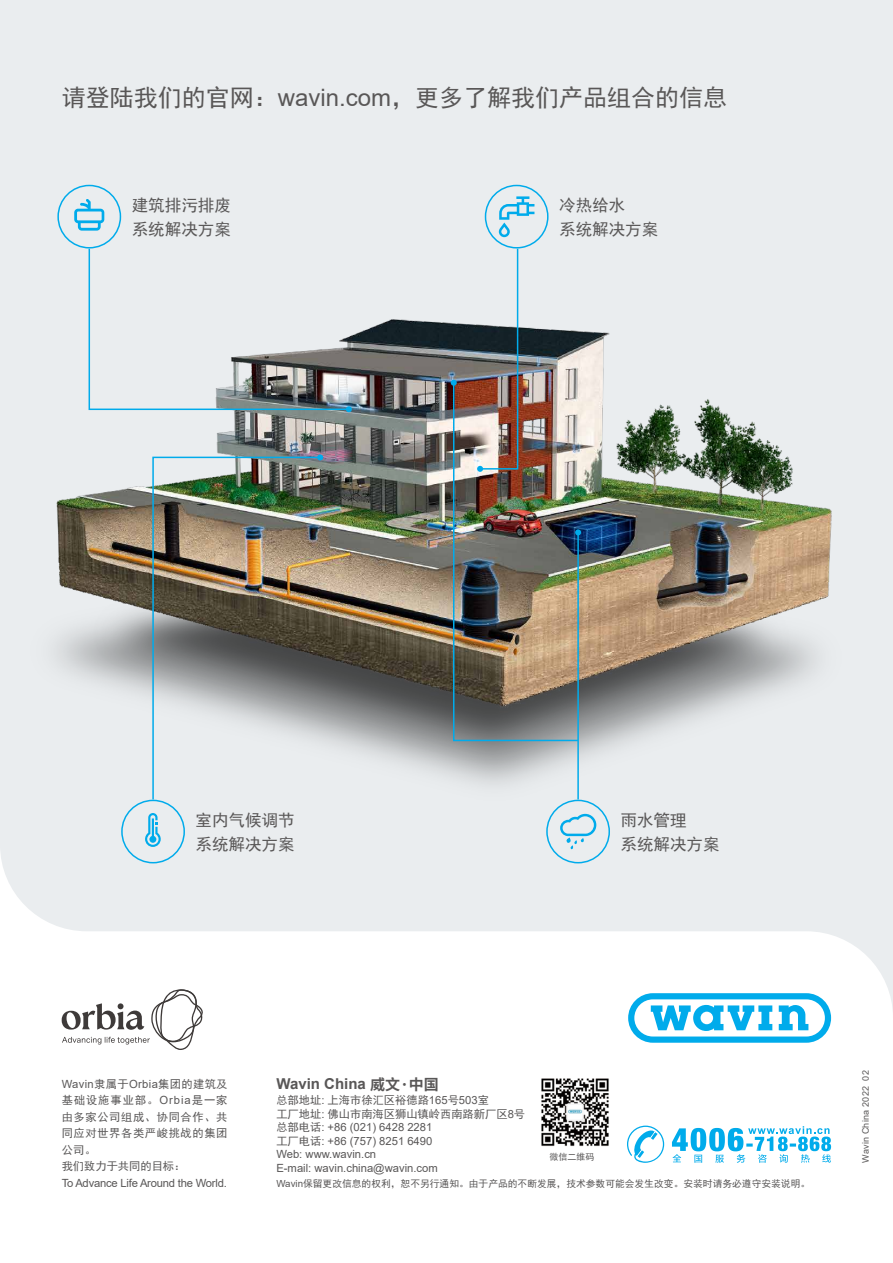
<style>
.page{position:relative;width:893px;height:1263px;background:#eaedef}
.page>*{position:absolute;margin:0;border:0;box-sizing:border-box;transform-origin:0 0}
.t1{font:24px "Sim Hei";color:#595757}
.t2{font:16.5px/24px "Sim Hei";color:#595757}
.t3{font:700 15px "Arial";color:#595757}
.t4{font:11.25px/13.5px "Arial";color:#595757}
.t5{font:11.25px/16.5px "Sim Hei";letter-spacing:.055em;color:#595757}
.t6{font:11.25px/13.5px "Sim Hei";color:#595757}
.t7{font:11.25px "Arial";letter-spacing:-.02em;color:#595757}
.t8{font:11.25px "Arial";letter-spacing:.03em;color:#595757}
.t9{font:9.75px "Sim Hei";color:#595757}
.t10{font:9px "Arial";letter-spacing:.025em;color:#595757}
.t11{font:9px "Sim Hei";color:#595757}
.s1{font-family:"Arial"}
.s2{font-family:"Sim Hei"}
.s3{font-family:"Noto Sans Hans"}
</style>
<div class="page">
<img style="left:56px;top:184px;width:776px;height:529px">
<div style="left:57px;top:185px;width:64px;height:64px;border:2px solid #00abeb;border-radius:50%"></div>
<svg style="left:74px;top:199px;width:30px;height:32px"></svg>
<svg style="left:88px;top:247px;width:264px;height:165px"></svg>
<svg style="left:477px;top:184px;width:72px;height:197px"></svg>
<img style="left:152px;top:456px;width:170px;height:257px">
<svg style="left:317px;top:454px;width:6px;height:6px"></svg>
<img style="left:452px;top:381px;width:128px;height:332px">
<svg style="left:451px;top:380px;width:6px;height:6px"></svg>
<svg style="left:0;top:713px;width:893px;height:550px;fill:#fff"></svg>
<img style="left:537px;top:1073px;width:76px;height:77px">
<svg style="left:62px;top:989px;width:142px;height:61px;background:#dedddd"></svg>
<svg style="left:628px;top:993px;width:203px;height:50px;background:#7fd4f4"></svg>
<svg style="left:627px;top:1125px;width:37px;height:38px"></svg>
<svg style="left:672px;top:1126px;width:159px;height:37px;background:#a5e1f7"></svg>
<h1 class="t1" style="left:62px;top:85px;width:667px">请登陆我们的官网：<span class="s1">wavin.com</span>，更多了解我们产品组合的信息</h1>
<h2 class="t2" style="left:132px;top:193px;width:100px">建筑排污排废系统解决方案</h2>
<h2 class="t2" style="left:559px;top:193px;width:100px">冷热给水<br>系统解决方案</h2>
<h2 class="t2" style="left:196px;top:808px;width:100px">室内气候调节系统解决方案</h2>
<h2 class="t2" style="left:621px;top:808px;width:100px">雨水管理<br>系统解决方案</h2>
<p class="t8" style="left:62px;top:1076px;width:167px">Wavin<span class="s2">隶属于</span>Orbia<span class="s2">集团的建筑及</span></p>
<p class="t5" style="left:62px;top:1092px;width:167px">基础设施事业部。<span class="s1">Orbia</span>是一家由多家公司组成、协同合作、共同应对世界各类严峻挑战的集团公司。<br>我们致力于共同的目标：</p>
<p class="t7" style="left:62px;top:1175px;width:167px">To Advance Life Around the World.</p>
<h3 class="t3" style="left:276px;top:1073px;width:164px">Wavin China <span class="s3">威文·中国</span></h3>
<p class="t6" style="left:276px;top:1093px;width:250px">总部地址<span class="s1">:</span> 上海市徐汇区裕德路<span class="s1">165</span>号<span class="s1">503</span>室<br>工厂地址<span class="s1">:</span> 佛山市南海区狮山镇岭西南路新厂区<span class="s1">8</span>号</p>
<p class="t4" style="left:276px;top:1120px;width:163px"><span class="s2">总部电话</span>: +86 (021) 6428 2281<span class="s2">工厂电话</span>: +86 (757) 8251 6490<br>Web: www.wavin.cn<br>E-mail: wavin.china@wavin.com</p>
<p class="t11" style="left:549px;top:1152px;width:46px">微信二维码</p>
<p class="t9" style="left:276px;top:1178px;width:535px"><span class="s1">Wavin</span>保留更改信息的权利，恕不另行通知。由于产品的不断发展，技术参数可能会发生改变。安装时请务必遵守安装说明。</p>
<p class="t10" style="left:860px;top:1163px;width:94px;rotate:-90deg">Wavin China 2022 02</p>
</div>
